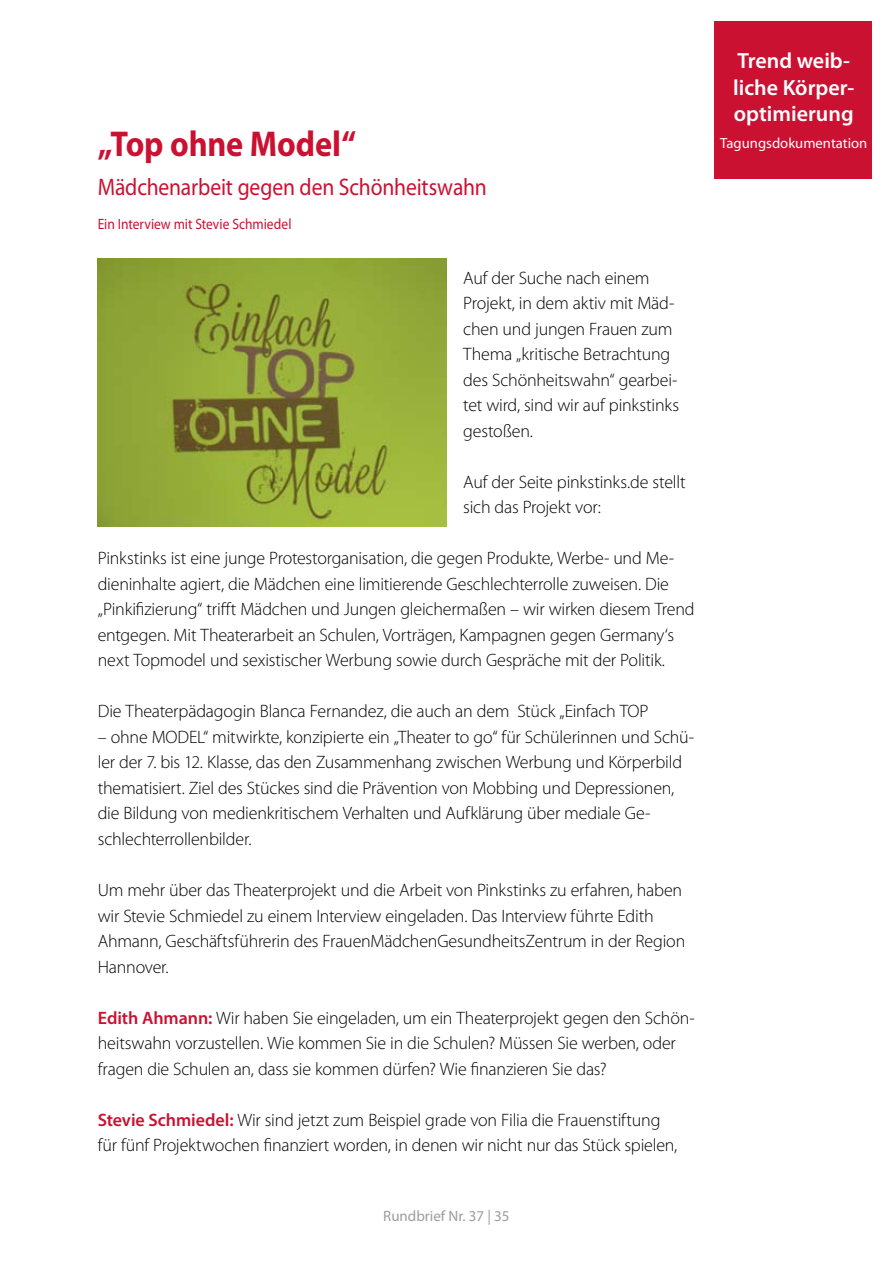
<style>
.page{position:relative;width:893px;height:1263px;background:#fff}
.page>*{position:absolute;margin:0;border:0;box-sizing:border-box;transform-origin:0 0}
.t1{font:700 36px "Myriad Pro";letter-spacing:-.005em;color:#cb1132;scale:.9 1}
.t2{font:24px "Myriad Pro";letter-spacing:-.005em;color:#cb1132;scale:.9 1}
.t3{font:600 22.05px/26.4px "Myriad Pro";color:#fff}
.t4{font:300 18px/25.5px "Myriad Pro";letter-spacing:-.015em;color:#000}
.t5{font:15px "Myriad Pro";color:#cb1132;scale:.9 1}
.t6{font:15px "Myriad Pro";color:#9c9d9f}
.t7{font:14.7px "Myriad Pro";color:#fff}
.s1{font-weight:600;color:#cb1132}
</style>
<div class="page">
<div style="left:714px;top:21px;width:158px;height:158px;background:#cb1132"></div>
<img style="left:98px;top:258px;width:348px;height:269px">
<p class="t3" style="left:733px;top:47px;width:123px">Trend weib&shy;liche Körper&shy;optimierung</p>
<h1 class="t1" style="left:98px;top:120px;width:288px">„Top ohne Model“</h1>
<p class="t7" style="left:720px;top:134px;width:149px">Tagungsdokumentation</p>
<h2 class="t2" style="left:98px;top:172px;width:434px">Mädchenarbeit gegen den Schönheitswahn</h2>
<p class="t5" style="left:98px;top:215px;width:217px">Ein Interview mit Stevie Schmiedel</p>
<p class="t4" style="left:463px;top:265px;width:217px">Auf der Suche nach einem<br>Projekt, in dem aktiv mit Mäd&shy;chen und jungen Frauen zum<br>Thema „kritische Betrachtung des Schönheitswahn“ gearbei&shy;tet wird, sind wir auf pinkstinks gestoßen.</p>
<p class="t4" style="left:463px;top:469px;width:224px">Auf der Seite pinkstinks.de stellt sich das Projekt vor:</p>
<p class="t4" style="left:98px;top:545px;width:598px">Pinkstinks ist eine junge Protestorganisation, die gegen Produkte, Werbe- und Me&shy;dieninhalte agiert, die Mädchen eine limitierende Geschlechterrolle zuweisen. Die „Pinkifizierung“ trifft Mädchen und Jungen gleichermaßen – wir wirken diesem Trend entgegen. Mit Theaterarbeit an Schulen, Vorträgen, Kampagnen gegen Germany‘s next Topmodel und sexistischer Werbung sowie durch Gespräche mit der Politik.</p>
<p class="t4" style="left:98px;top:698px;width:552px">Die Theaterpädagogin Blanca Fernandez, die auch an dem Stück „Einfach TOP</p>
<p class="t4" style="left:98px;top:724px;width:598px">– ohne MODEL“ mitwirkte, konzipierte ein „Theater to go“ für Schülerinnen und Schü&shy;ler der 7. bis 12. Klasse, das den Zusammenhang zwischen Werbung und Körperbild thematisiert. Ziel des Stückes sind die Prävention von Mobbing und Depressionen, die Bildung von medienkritischem Verhalten und Aufklärung über mediale Ge&shy;schlechterrollenbilder.</p>
<p class="t4" style="left:98px;top:877px;width:589px">Um mehr über das Theaterprojekt und die Arbeit von Pinkstinks zu erfahren, haben wir Stevie Schmiedel zu einem Interview eingeladen. Das Interview führte Edith Ahmann, Geschäftsführerin des FrauenMädchenGesundheitsZentrum in der Region Hannover.</p>
<p class="t4" style="left:98px;top:1005px;width:599px"><span class="s1">Edith Ahmann:</span> Wir haben Sie eingeladen, um ein Theaterprojekt gegen den Schön&shy;heitswahn vorzustellen. Wie kommen Sie in die Schulen? Müssen Sie werben, oder fragen die Schulen an, dass sie kommen dürfen? Wie finanzieren Sie das?</p>
<p class="t4" style="left:98px;top:1107px;width:581px"><span class="s1">Stevie Schmiedel:</span> Wir sind jetzt zum Beispiel grade von Filia die Frauenstiftung für fünf Projektwochen finanziert worden, in denen wir nicht nur das Stück spielen,</p>
<p class="t6" style="left:383px;top:1206px;width:128px">Rundbrief Nr. 37 | 35</p>
</div>
